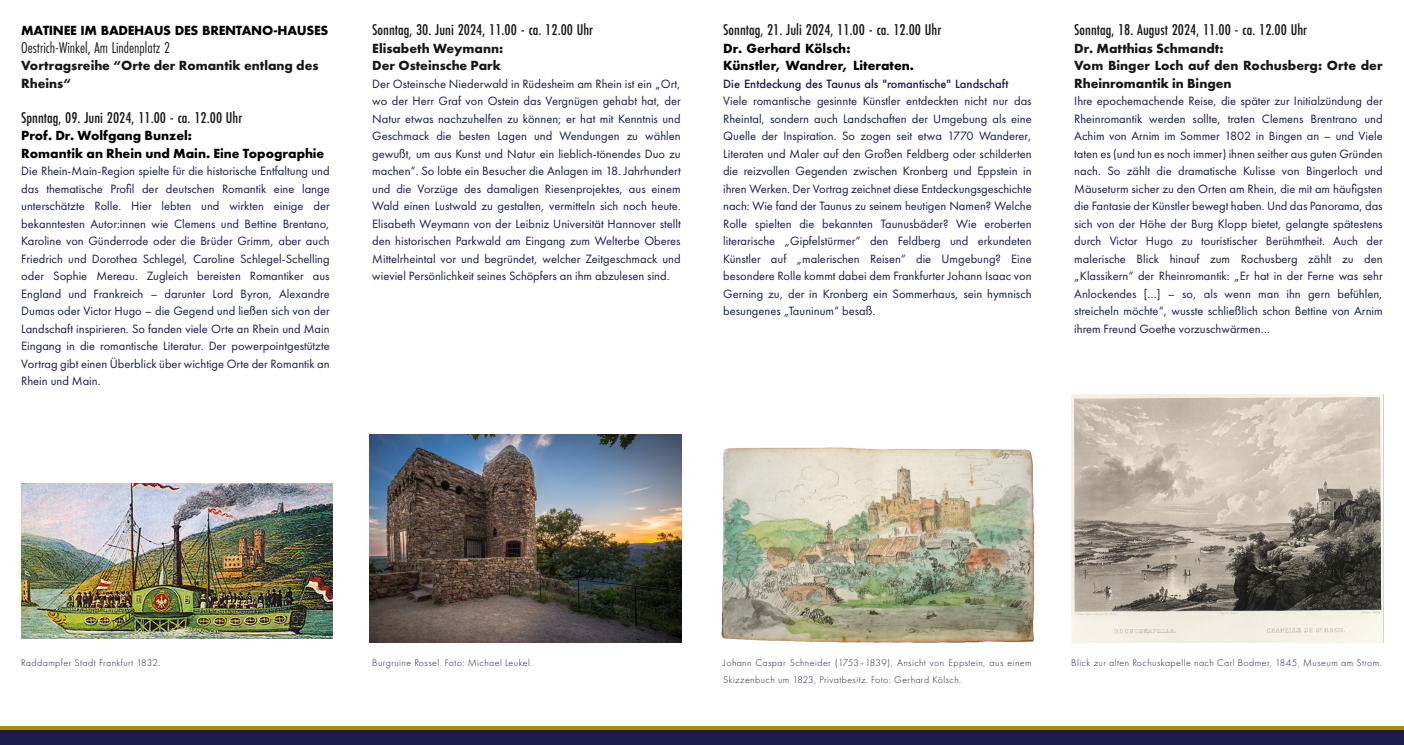
<style>
.page{position:relative;width:1404px;height:745px;background:#fff}
.page>*{position:absolute;margin:0;border:0;box-sizing:border-box;transform-origin:0 0}
.t1{font:500 16.25px "Futura PT Cond";color:#181715}
.t2{font:16.25px "Futura PT Cond";color:#181715}
.t3{font:700 13.75px/17.5px "Futura PT";color:#181715}
.t4{font:700 13.75px/17.5px "Futura PT";color:#000}
.t5{font:700 13.75px "Futura PT";letter-spacing:-.02em;color:#000}
.t6{font:12.5px/17.5px "Futura PT";color:#191c4c;text-align:justify}
.t7{font:500 12.5px "Futura PT";color:#191c4c}
.t8{font:300 10px/17.5px "Futura PT";letter-spacing:.045em;color:#191c4c}
</style>
<div class="page">
<img style="left:721px;top:447px;width:314px;height:196px">
<img style="left:21px;top:483px;width:312px;height:155px">
<img style="left:369px;top:434px;width:312px;height:207px">
<div style="left:0;top:727px;width:1403px;height:17px;background:#191c4c"></div>
<hr style="left:0;top:726px;width:1403px;height:3px;background:#ad8900">
<img style="left:1071px;top:394px;width:311px;height:248px">
<p class="t5" style="left:21px;top:25px;width:309px">MATINEE IM BADEHAUS DES BRENTANO-HAUSES</p>
<h1 class="t2" style="left:21px;top:40px;width:150px">Oestrich-Winkel, Am Lindenplatz 2</h1>
<p class="t3" style="left:21px;top:58px;width:299px">Vortragsreihe “Orte der Romantik entlang des<br>Rheins“</p>
<h1 class="t1" style="left:21px;top:110px;width:222px">Spnntag, 09. Juni 2024, 11.00 - ca. 12.00 Uhr</h1>
<p class="t4" style="left:21px;top:128px;width:304px">Prof. Dr. Wolfgang Bunzel:<br>Romantik an Rhein und Main. Eine Topographie</p>
<p class="t6" style="left:21px;top:163px;width:310px">Die Rhein-Main-Region spielte für die historische Entfaltung und das thematische Profil der deutschen Romantik eine lange unterschätzte Rolle. Hier lebten und wirkten einige der bekanntesten Autor:innen wie Clemens und Bettine Brentano, Karoline von Günderrode oder die Brüder Grimm, aber auch Friedrich und Dorothea Schlegel, Caroline Schlegel-Schelling oder Sophie Mereau. Zugleich bereisten Romantiker aus England und Frankreich – darunter Lord Byron, Alexandre Dumas oder Victor Hugo – die Gegend und ließen sich von der Landschaft inspirieren. So fanden viele Orte an Rhein und Main Eingang in die romantische Literatur. Der powerpointgestützte Vortrag gibt einen Überblick über wichtige Orte der Romantik an Rhein und Main.</p>
<h1 class="t1" style="left:372px;top:23px;width:222px">Sonntag, 30. Juni 2024, 11.00 - ca. 12.00 Uhr</h1>
<p class="t3" style="left:372px;top:40px;width:132px">Elisabeth Weymann:<br>Der Osteinsche Park</p>
<p class="t6" style="left:372px;top:75px;width:310px">Der Osteinsche Niederwald in Rüdesheim am Rhein ist ein „Ort, wo der Herr Graf von Ostein das Vergnügen gehabt hat, der Natur etwas nachzuhelfen zu können; er hat mit Kenntnis und Geschmack die besten Lagen und Wendungen zu wählen gewußt, um aus Kunst und Natur ein lieblich-tönendes Duo zu machen“. So lobte ein Besucher die Anlagen im 18. Jahrhundert und die Vorzüge des damaligen Riesenprojektes, aus einem Wald einen Lustwald zu gestalten, vermitteln sich noch heute.<br>Elisabeth Weymann von der Leibniz Universität Hannover stellt den historischen Parkwald am Eingang zum Welterbe Oberes Mittelrheintal vor und begründet, welcher Zeitgeschmack und wieviel Persönlichkeit seines Schöpfers an ihm abzulesen sind.</p>
<h1 class="t1" style="left:723px;top:23px;width:219px">Sonntag, 21. Juli 2024, 11.00 - ca. 12.00 Uhr</h1>
<p class="t4" style="left:723px;top:40px;width:192px">Dr. Gerhard Kölsch:<br>Künstler, Wandrer, Literaten.</p>
<p class="t7" style="left:723px;top:78px;width:287px">Die Entdeckung des Taunus als "romantische" Landschaft</p>
<p class="t6" style="left:723px;top:93px;width:310px">Viele romantische gesinnte Künstler entdeckten nicht nur das Rheintal, sondern auch Landschaften der Umgebung als eine Quelle der Inspiration. So zogen seit etwa 1770 Wanderer, Literaten und Maler auf den Großen Feldberg oder schilderten die reizvollen Gegenden zwischen Kronberg und Eppstein in ihren Werken. Der Vortrag zeichnet diese Entdeckungsgeschichte nach: Wie fand der Taunus zu seinem heutigen Namen? Welche Rolle spielten die bekannten Taunusbäder? Wie eroberten literarische „Gipfelstürmer“ den Feldberg und erkundeten Künstler auf „malerischen Reisen“ die Umgebung? Eine besondere Rolle kommt dabei dem Frankfurter Johann Isaac von Gerning zu, der in Kronberg ein Sommerhaus, sein hymnisch besungenes „Tauninum“ besaß.</p>
<h1 class="t1" style="left:1074px;top:23px;width:234px">Sonntag, 18. August 2024, 11.00 - ca. 12.00 Uhr</h1>
<p class="t3" style="left:1074px;top:40px;width:310px">Dr. Matthias Schmandt:<br>Vom Binger Loch auf den Rochusberg: Orte der<br>Rheinromantik in Bingen</p>
<p class="t6" style="left:1074px;top:93px;width:310px">Ihre epochemachende Reise, die später zur Initialzündung der Rheinromantik werden sollte, traten Clemens Brentrano und Achim von Arnim im Sommer 1802 in Bingen an – und Viele taten es (und tun es noch immer) ihnen seither aus guten Gründen nach. So zählt die dramatische Kulisse von Bingerloch und Mäuseturm sicher zu den Orten am Rhein, die mit am häufigsten die Fantasie der Künstler bewegt haben. Und das Panorama, das sich von der Höhe der Burg Klopp bietet, gelangte spätestens durch Victor Hugo zu touristischer Berühmtheit. Auch der malerische Blick hinauf zum Rochusberg zählt zu den „Klassikern“ der Rheinromantik: „Er hat in der Ferne was sehr Anlockendes […] – so, als wenn man ihn gern befühlen, streicheln möchte“, wusste schließlich schon Bettine von Arnim ihrem Freund Goethe vorzuschwärmen…</p>
<p class="t8" style="left:21px;top:654px;width:141px">Raddampfer Stadt Frankfurt 1832.</p>
<p class="t8" style="left:372px;top:654px;width:162px">Burgruine Rossel. Foto: Michael Leukel.</p>
<p class="t8" style="left:723px;top:654px;width:310px">Johann Caspar Schneider (1753–1839), Ansicht von Eppstein, aus einem<br>Skizzenbuch um 1823, Privatbesitz. Foto: Gerhard Kölsch.</p>
<p class="t8" style="left:1071px;top:654px;width:312px">Blick zur alten Rochuskapelle nach Carl Bodmer, 1845, Museum am Strom.</p>
</div>
